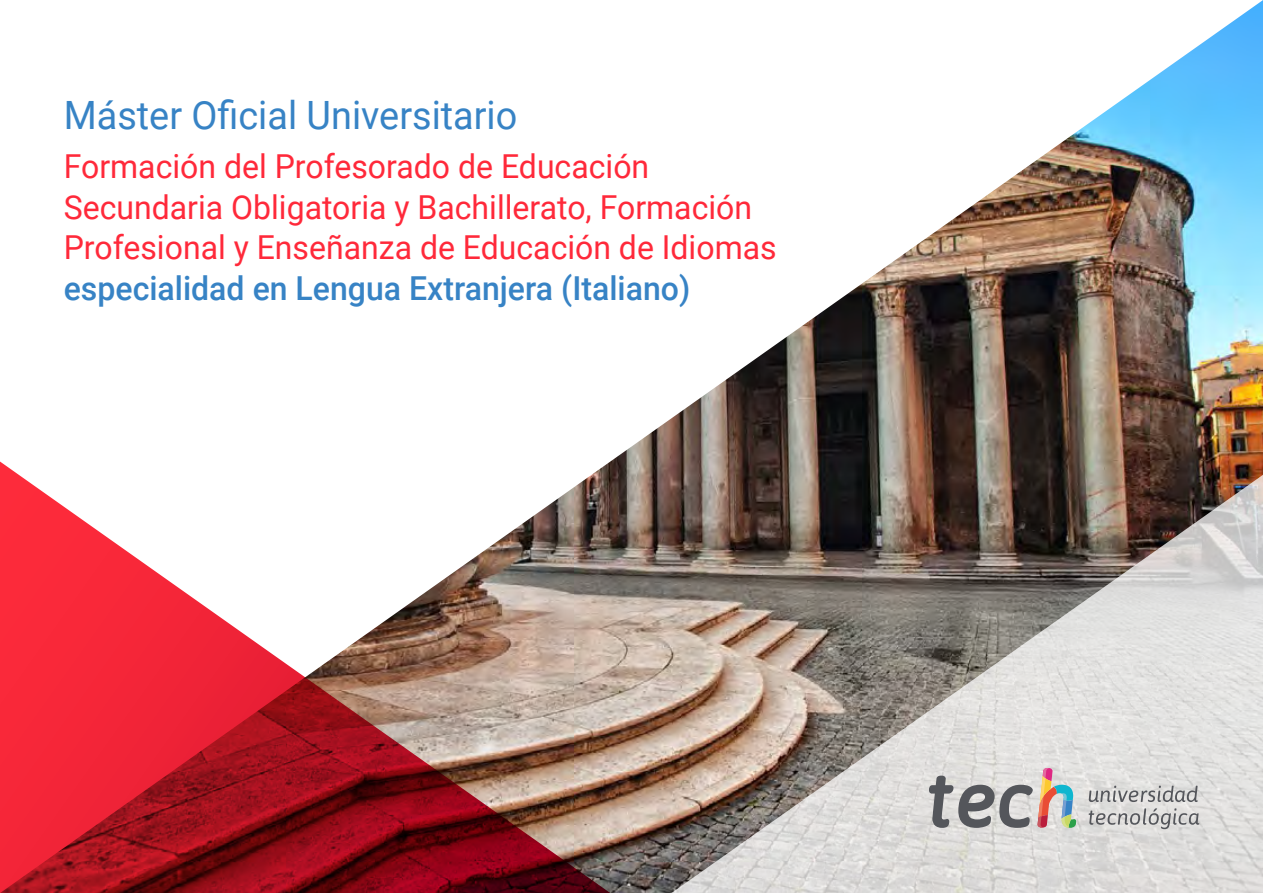
<style>
.page{position:relative;width:1263px;height:893px;background:#fff}
.page>*{position:absolute;margin:0;border:0;box-sizing:border-box;transform-origin:0 0}
.t1{font:39px "Roboto";color:#3783c5}
.t2{font:33px/40.5px "Roboto";color:#ff293a}
.t3{font:500 33px "Roboto";color:#3783c5}
</style>
<div class="page">
<img style="left:632px;top:0;width:631px;height:893px">
<img style="left:641px;top:454px;width:622px;height:439px">
<svg style="left:929px;top:768px;width:147px;height:60px;background:#b4b0af"></svg>
<svg style="left:1089px;top:786px;width:109px;height:16px;background:#b7b7b7"></svg>
<svg style="left:1089px;top:808px;width:110px;height:21px;background:#c1c0c0"></svg>
<svg style="left:0;top:446px;width:640px;height:447px"></svg>
<p class="t1" style="left:64px;top:88px;width:455px">Máster Oficial Universitario</p>
<p class="t2" style="left:64px;top:145px;width:714px">Formación del Profesorado de Educación<br>Secundaria Obligatoria y Bachillerato, Formación<br>Profesional y Enseñanza de Educación de Idiomas</p>
<p class="t3" style="left:64px;top:265px;width:628px">especialidad en Lengua Extranjera (Italiano)</p>
</div>
